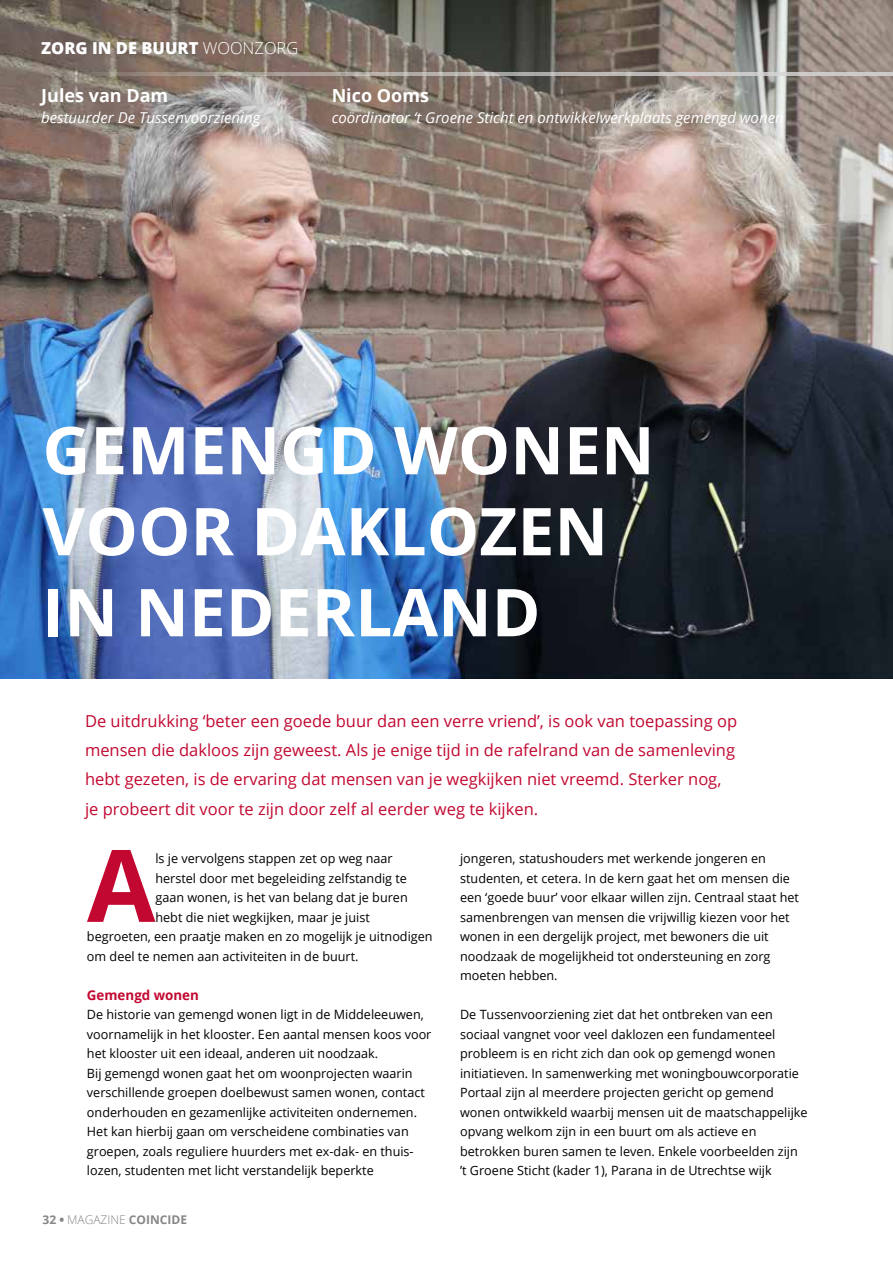
<style>
.page{position:relative;width:893px;height:1263px;background:#fff}
.page>*{position:absolute;margin:0;border:0;box-sizing:border-box;transform-origin:0 0}
.t1{font:700 100.2px "Open Sans";color:#c20831}
.t2{font:700 66px/81px "Open Sans";color:#fff}
.t3{font:700 18px "Open Sans";color:#fff}
.t4{font:16.5px/29.2px "Open Sans";color:#c20831}
.t5{font:800 16.5px "Open Sans";color:#fff}
.t6{font:italic 15px "Open Sans";color:#fff}
.t7{font:700 13.5px "Open Sans";color:#c20831}
.t8{font:12.75px/19.5px "Open Sans";color:#000}
.t9{font:700 12px "Open Sans";color:#878787}
.s1{font-weight:300}
.s2{font-weight:800}
</style>
<div class="page">
<img style="left:0;top:0;width:893px;height:678px">
<svg style="left:43px;top:72px;width:850px;height:3px;background:#b4aea9"></svg>
<p class="t5" style="left:41px;top:35px;width:259px">ZORG IN DE BUURT <span class="s1">WOONZORG</span></p>
<h3 class="t3" style="left:41px;top:83px;width:129px">Jules van Dam</h3>
<p class="t6" style="left:41px;top:107px;width:220px">bestuurder De Tussenvoorziening</p>
<h3 class="t3" style="left:332px;top:83px;width:99px">Nico Ooms</h3>
<p class="t6" style="left:332px;top:107px;width:454px">coördinator ‘t Groene Sticht en ontwikkelwerkplaats gemengd wonen</p>
<h2 class="t2" style="left:43px;top:408px;width:614px">GEMENGD WONEN<br>VOOR DAKLOZEN<br>IN NEDERLAND</h2>
<p class="t4" style="left:85px;top:706px;width:654px">De uitdrukking ‘beter een goede buur dan een verre vriend’, is ook van toepassing op mensen die dakloos zijn geweest. Als je enige tijd in de rafelrand van de samenleving hebt gezeten, is de ervaring dat mensen van je wegkijken niet vreemd. Sterker nog, je probeert dit voor te zijn door zelf al eerder weg te kijken.</p>
<h1 class="t1" style="left:87px;top:815px;width:70px">A</h1>
<p class="t8" style="left:155px;top:849px;width:239px">ls je vervolgens stappen zet op weg naar</p>
<p class="t8" style="left:155px;top:868px;width:253px">herstel door met begeleiding zelfstandig te</p>
<p class="t8" style="left:155px;top:888px;width:254px">gaan wonen, is het van belang dat je buren</p>
<p class="t8" style="left:155px;top:907px;width:216px">hebt die niet wegkijken, maar je juist</p>
<p class="t8" style="left:87px;top:927px;width:347px">begroeten, een praatje maken en zo mogelijk je uitnodigen</p>
<p class="t8" style="left:87px;top:946px;width:273px">om deel te nemen aan activiteiten in de buurt.</p>
<p class="t7" style="left:87px;top:985px;width:114px">Gemengd wonen</p>
<p class="t8" style="left:87px;top:1005px;width:346px">De historie van gemengd wonen ligt in de Middeleeuwen, voornamelijk in het klooster. Een aantal mensen koos voor het klooster uit een ideaal, anderen uit noodzaak.<br>Bij gemengd wonen gaat het om woonprojecten waarin verschillende groepen doelbewust samen wonen, contact onderhouden en gezamenlijke activiteiten ondernemen.<br>Het kan hierbij gaan om verscheidene combinaties van groepen, zoals reguliere huurders met ex-dak- en thuis&shy;lozen, studenten met licht verstandelijk beperkte</p>
<p class="t9" style="left:43px;top:1211px;width:146px">32 <span class="s2">•</span> <span class="s1">MAGAZINE</span> COINCIDE</p>
<p class="t8" style="left:460px;top:849px;width:340px">jongeren, statushouders met werkende jongeren en studenten, et cetera. In de kern gaat het om mensen die een ‘goede buur’ voor elkaar willen zijn. Centraal staat het samenbrengen van mensen die vrijwillig kiezen voor het wonen in een dergelijk project, met bewoners die uit noodzaak de mogelijkheid tot ondersteuning en zorg moeten hebben.</p>
<p class="t8" style="left:460px;top:1005px;width:349px">De Tussenvoorziening ziet dat het ontbreken van een sociaal vangnet voor veel daklozen een fundamenteel probleem is en richt zich dan ook op gemengd wonen initiatieven. In samenwerking met woningbouwcorporatie Portaal zijn al meerdere projecten gericht op gemend wonen ontwikkeld waarbij mensen uit de maatschappelijke opvang welkom zijn in een buurt om als actieve en betrokken buren samen te leven. Enkele voorbeelden zijn ’t Groene Sticht (kader 1), Parana in de Utrechtse wijk</p>
</div>
